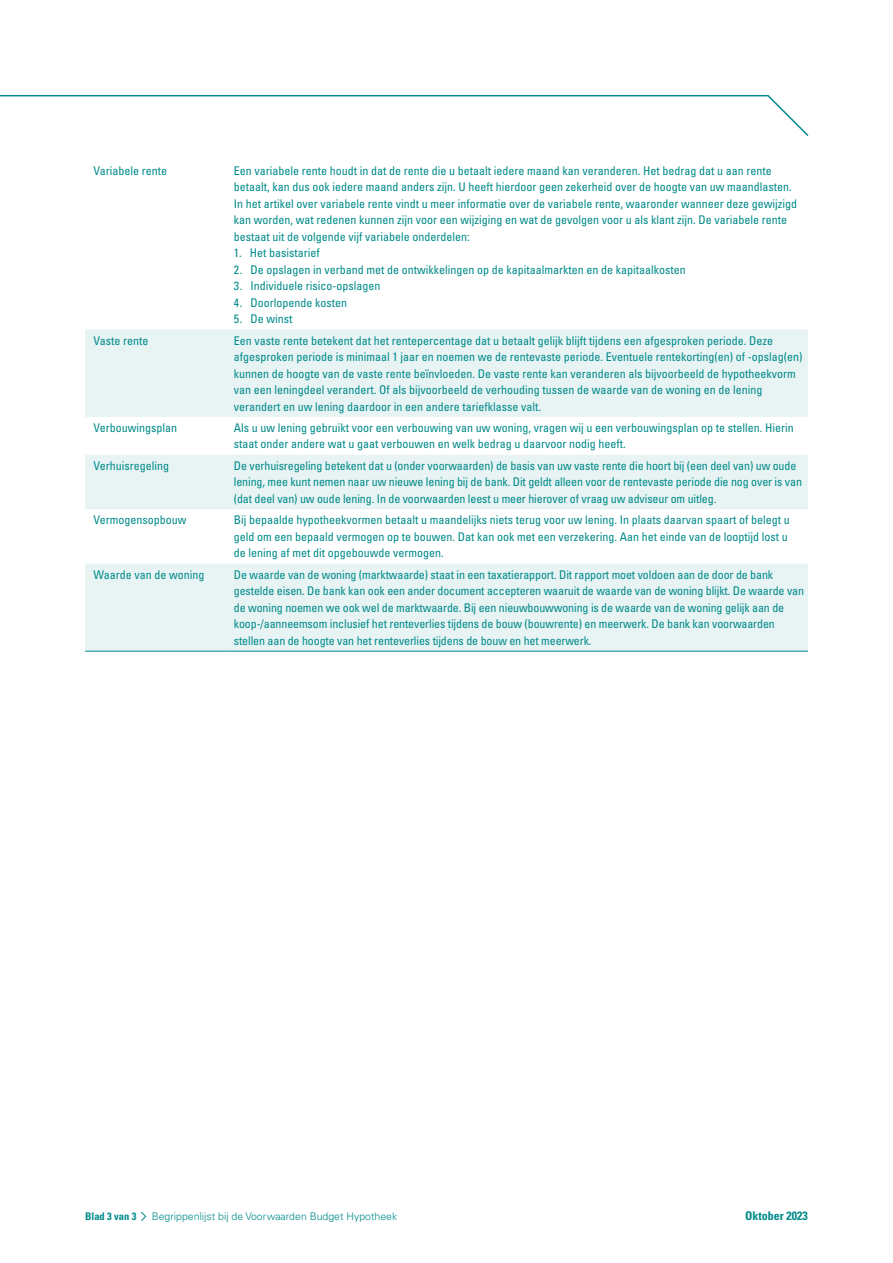
<style>
.page{position:relative;width:893px;height:1263px;background:#fff}
.page>*{position:absolute;margin:0;border:0;box-sizing:border-box;transform-origin:0 0}
.t1{font:condensed 12px/16.5px "Univers LT Std";color:#008a89}
.t2{font:700 condensed 12px "Univers LT Std";color:#008a89}
.t3{font:300 10.5px "Univers LT Std";color:#008a89}
.t4{font:700 condensed 10.5px "Univers LT Std";color:#008a89}
</style>
<div class="page">
<svg style="left:0;top:94px;width:809px;height:42px"></svg>
<svg style="left:141px;top:1211px;width:5px;height:10px"></svg>
<svg style="left:85px;top:329px;width:723px;height:322px;fill:#e8f3f4"></svg>
<hr style="left:85px;top:651px;width:140px;height:1px;background:#008a89">
<hr style="left:225px;top:651px;width:583px;height:1px;background:#008a89">
<p class="t1" style="left:94px;top:162px;width:75px">Variabele rente</p>
<p class="t1" style="left:234px;top:162px;width:565px">Een variabele rente houdt in dat de rente die u betaalt iedere maand kan veranderen. Het bedrag dat u aan rente betaalt, kan dus ook iedere maand anders zijn. U heeft hierdoor geen zekerheid over de hoogte van uw maandlasten.<br>In het artikel over variabele rente vindt u meer informatie over de variabele rente, waaronder wanneer deze gewijzigd kan worden, wat redenen kunnen zijn voor een wijziging en wat de gevolgen voor u als klant zijn. De variabele rente bestaat uit de volgende vijf variabele onderdelen:</p>
<p class="t1" style="left:234px;top:244px;width:87px">1. Het basistarief</p>
<p class="t1" style="left:234px;top:261px;width:453px">2. De opslagen in verband met de ontwikkelingen op de kapitaalmarkten en de kapitaalkosten</p>
<p class="t1" style="left:234px;top:277px;width:148px">3. Individuele risico-opslagen</p>
<p class="t1" style="left:234px;top:294px;width:115px">4. Doorlopende kosten</p>
<p class="t1" style="left:234px;top:310px;width:60px">5. De winst</p>
<p class="t1" style="left:94px;top:332px;width:56px">Vaste rente</p>
<p class="t1" style="left:234px;top:332px;width:570px">Een vaste rente betekent dat het rentepercentage dat u betaalt gelijk blijft tijdens een afgesproken periode. Deze afgesproken periode is minimaal 1 jaar en noemen we de rentevaste periode. Eventuele rentekorting(en) of -opslag(en) kunnen de hoogte van de vaste rente beïnvloeden. De vaste rente kan veranderen als bijvoorbeeld de hypotheekvorm van een leningdeel verandert. Of als bijvoorbeeld de verhouding tussen de waarde van de woning en de lening verandert en uw lening daardoor in een andere tariefklasse valt.</p>
<p class="t1" style="left:94px;top:419px;width:85px">Verbouwingsplan</p>
<p class="t1" style="left:234px;top:419px;width:561px">Als u uw lening gebruikt voor een verbouwing van uw woning, vragen wij u een verbouwingsplan op te stellen. Hierin staat onder andere wat u gaat verbouwen en welk bedrag u daarvoor nodig heeft.</p>
<p class="t1" style="left:94px;top:457px;width:77px">Verhuisregeling</p>
<p class="t1" style="left:234px;top:457px;width:570px">De verhuisregeling betekent dat u (onder voorwaarden) de basis van uw vaste rente die hoort bij (een deel van) uw oude lening, mee kunt nemen naar uw nieuwe lening bij de bank. Dit geldt alleen voor de rentevaste periode die nog over is van (dat deel van) uw oude lening. In de voorwaarden leest u meer hierover of vraag uw adviseur om uitleg.</p>
<p class="t1" style="left:94px;top:512px;width:94px">Vermogensopbouw</p>
<p class="t1" style="left:234px;top:512px;width:557px">Bij bepaalde hypotheekvormen betaalt u maandelijks niets terug voor uw lening. In plaats daarvan spaart of belegt u geld om een bepaald vermogen op te bouwen. Dat kan ook met een verzekering. Aan het einde van de looptijd lost u de lening af met dit opgebouwde vermogen.</p>
<p class="t1" style="left:94px;top:566px;width:112px">Waarde van de woning</p>
<p class="t1" style="left:234px;top:566px;width:572px">De waarde van de woning (marktwaarde) staat in een taxatierapport. Dit rapport moet voldoen aan de door de bank gestelde eisen. De bank kan ook een ander document accepteren waaruit de waarde van de woning blijkt. De waarde van de woning noemen we ook wel de marktwaarde. Bij een nieuwbouwwoning is de waarde van de woning gelijk aan de koop-/aanneemsom inclusief het renteverlies tijdens de bouw (bouwrente) en meerwerk. De bank kan voorwaarden stellen aan de hoogte van het renteverlies tijdens de bouw en het meerwerk.</p>
<p class="t4" style="left:85px;top:1209px;width:53px">Blad 3 van 3</p>
<p class="t3" style="left:152px;top:1209px;width:247px">Begrippenlijst bij de Voorwaarden Budget Hypotheek</p>
<p class="t2" style="left:745px;top:1208px;width:64px">Oktober 2023</p>
</div>
